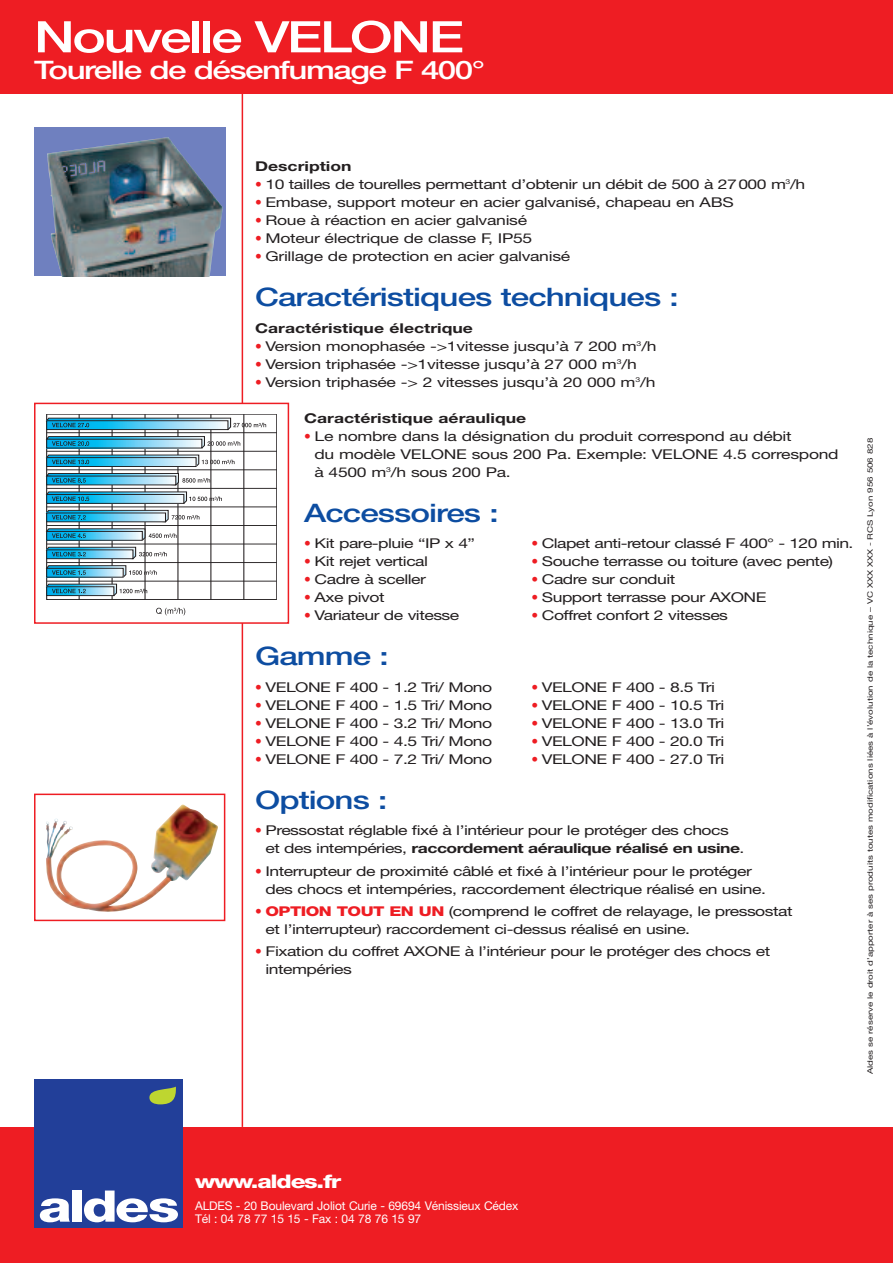
<style>
.page{position:relative;width:893px;height:1263px;background:#fff}
.page>*{position:absolute;margin:0;border:0;box-sizing:border-box;transform-origin:0 0}
.t1{font:500 43.5px "Helvetica Neue";letter-spacing:-.045em;color:#fff;scale:1.3 1}
.t2{font:500 25.5px "Helvetica Neue";letter-spacing:-.03em;color:#0d4da1;scale:1.3 1}
.t3{font:500 25.5px "Helvetica Neue";letter-spacing:-.045em;color:#fff;scale:1.3 1}
.t4{font:800 18.75px "Helvetica Neue";letter-spacing:-.05em;color:#fff;scale:1.3 1}
.t5{font:13.5px/18px "Helvetica Neue";letter-spacing:-.03em;color:#231f20;scale:1.3 1}
.t6{font:700 13.5px "Helvetica Neue";color:#231f20;scale:1.3 1}
.t7{font:12px/13.8px "Helvetica Neue";letter-spacing:-.01em;color:#fff}
.t8{font:7.5px "Helvetica Neue";color:#231f20;scale:1.3 1}
.s1{color:#ee1d23}
.s2{font-weight:700}
.s3{font-weight:800;color:#ee1d23}
</style>
<div class="page">
<div style="left:34px;top:128px;width:191px;height:148px;background:#6f80bf"></div>
<img style="left:47px;top:137px;width:176px;height:139px">
<div style="left:0;top:0;width:893px;height:94px;background:#ee1d23"></div>
<hr style="left:242px;top:94px;width:1px;height:1033px;background:#ee1d23">
<div style="left:0;top:1127px;width:893px;height:136px;background:#ee1d23"></div>
<div style="left:34px;top:1079px;width:149px;height:148px;background:#223f99"></div>
<svg style="left:40px;top:1198px;width:30px;height:24px"></svg>
<div style="left:72px;top:1190px;width:10px;height:32px;background:#fff"></div>
<svg style="left:84px;top:1190px;width:94px;height:32px"></svg>
<svg style="left:149px;top:1086px;width:27px;height:18px"></svg>
<div style="left:35px;top:403px;width:253px;height:220px;background:#fff"></div>
<svg style="left:156px;top:608px;width:29px;height:7px"></svg>
<svg style="left:46px;top:414px;width:231px;height:186px"></svg>
<div style="left:34px;top:403px;width:255px;height:221px;border:2px solid #ee1d23"></div>
<img style="left:46px;top:818px;width:172px;height:94px">
<div style="left:34px;top:793px;width:191px;height:128px;border:2px solid #ee1d23"></div>
<h1 class="t1" style="left:34px;top:21px;width:332px">Nouvelle VELONE</h1>
<h2 class="t3" style="left:34px;top:61px;width:348px">Tourelle de désenfumage F 400°</h2>
<p class="t6" style="left:255px;top:162px;width:76px">Description</p>
<p class="t5" style="left:255px;top:177px;width:425px"><span class="s1">•</span> 10 tailles de tourelles permettant d’obtenir un débit de 500 à 27000 m<sup>3</sup>/h</p>
<p class="t5" style="left:255px;top:195px;width:370px"><span class="s1">•</span> Embase, support moteur en acier galvanisé, chapeau en ABS</p>
<p class="t5" style="left:255px;top:213px;width:211px"><span class="s1">•</span> Roue à réaction en acier galvanisé</p>
<p class="t5" style="left:255px;top:231px;width:215px"><span class="s1">•</span> Moteur électrique de classe F, IP55</p>
<p class="t5" style="left:255px;top:249px;width:244px"><span class="s1">•</span> Grillage de protection en acier galvanisé</p>
<h2 class="t2" style="left:255px;top:288px;width:327px">Caractéristiques techniques :</h2>
<p class="t6" style="left:255px;top:323px;width:169px">Caractéristique électrique</p>
<p class="t5" style="left:255px;top:338px;width:310px"><span class="s1">•</span> Version monophasée -&gt;1vitesse jusqu’à 7 200 m<sup>3</sup>/h</p>
<p class="t5" style="left:255px;top:356px;width:295px"><span class="s1">•</span> Version triphasée -&gt;1vitesse jusqu’à 27 000 m<sup>3</sup>/h</p>
<p class="t5" style="left:255px;top:374px;width:309px"><span class="s1">•</span> Version triphasée -&gt; 2 vitesses jusqu’à 20 000 m<sup>3</sup>/h</p>
<p class="t6" style="left:304px;top:413px;width:172px">Caractéristique aéraulique</p>
<p class="t5" style="left:314px;top:428px;width:405px;text-indent:-10px"><span class="s1">•</span> Le nombre dans la désignation du produit correspond au débit<br>du modèle VELONE sous 200 Pa. Exemple: VELONE 4.5 correspond à 4500 m<sup>3</sup>/h sous 200 Pa.</p>
<h2 class="t2" style="left:304px;top:504px;width:151px">Accessoires :</h2>
<p class="t5" style="left:304px;top:536px;width:133px"><span class="s1">•</span> Kit pare-pluie “IP x 4”</p>
<p class="t5" style="left:531px;top:536px;width:249px"><span class="s1">•</span> Clapet anti-retour classé F 400° - 120 min.</p>
<p class="t5" style="left:304px;top:554px;width:97px"><span class="s1">•</span> Kit rejet vertical</p>
<p class="t5" style="left:531px;top:554px;width:233px"><span class="s1">•</span> Souche terrasse ou toiture (avec pente)</p>
<p class="t5" style="left:304px;top:572px;width:95px"><span class="s1">•</span> Cadre à sceller</p>
<p class="t5" style="left:531px;top:572px;width:112px"><span class="s1">•</span> Cadre sur conduit</p>
<p class="t5" style="left:304px;top:590px;width:63px"><span class="s1">•</span> Axe pivot</p>
<p class="t5" style="left:531px;top:590px;width:182px"><span class="s1">•</span> Support terrasse pour AXONE</p>
<p class="t5" style="left:304px;top:608px;width:121px"><span class="s1">•</span> Variateur de vitesse</p>
<p class="t5" style="left:531px;top:608px;width:153px"><span class="s1">•</span> Coffret confort 2 vitesses</p>
<h2 class="t2" style="left:255px;top:647px;width:104px">Gamme :</h2>
<p class="t5" style="left:255px;top:679px;width:184px"><span class="s1">•</span> VELONE F 400 - 1.2 Tri/ Mono</p>
<p class="t5" style="left:531px;top:679px;width:143px"><span class="s1">•</span> VELONE F 400 - 8.5 Tri</p>
<p class="t5" style="left:255px;top:697px;width:184px"><span class="s1">•</span> VELONE F 400 - 1.5 Tri/ Mono</p>
<p class="t5" style="left:531px;top:697px;width:150px"><span class="s1">•</span> VELONE F 400 - 10.5 Tri</p>
<p class="t5" style="left:255px;top:715px;width:184px"><span class="s1">•</span> VELONE F 400 - 3.2 Tri/ Mono</p>
<p class="t5" style="left:531px;top:715px;width:150px"><span class="s1">•</span> VELONE F 400 - 13.0 Tri</p>
<p class="t5" style="left:255px;top:733px;width:184px"><span class="s1">•</span> VELONE F 400 - 4.5 Tri/ Mono</p>
<p class="t5" style="left:531px;top:733px;width:150px"><span class="s1">•</span> VELONE F 400 - 20.0 Tri</p>
<p class="t5" style="left:255px;top:751px;width:184px"><span class="s1">•</span> VELONE F 400 - 7.2 Tri/ Mono</p>
<p class="t5" style="left:531px;top:751px;width:150px"><span class="s1">•</span> VELONE F 400 - 27.0 Tri</p>
<h2 class="t2" style="left:255px;top:791px;width:103px">Options :</h2>
<p class="t5" style="left:265px;top:823px;width:370px;text-indent:-10px"><span class="s1">•</span> Pressostat réglable fixé à l’intérieur pour le protéger des chocs et des intempéries, <span class="s2">raccordement aéraulique réalisé en usine</span>.</p>
<p class="t5" style="left:265px;top:863px;width:386px;text-indent:-10px"><span class="s1">•</span> Interrupteur de proximité câblé et fixé à l’intérieur pour le protéger des chocs et intempéries, raccordement électrique réalisé en usine.</p>
<p class="t5" style="left:265px;top:903px;width:407px;text-indent:-10px"><span class="s1">•</span> <span class="s3">OPTION TOUT EN UN</span> (comprend le coffret de relayage, le pressostat et l’interrupteur) raccordement ci-dessus réalisé en usine.</p>
<p class="t5" style="left:265px;top:944px;width:390px;text-indent:-10px"><span class="s1">•</span> Fixation du coffret AXONE à l’intérieur pour le protéger des chocs et intempéries</p>
<p class="t8" style="left:867px;top:1074px;width:491px;rotate:-90deg">Aldes se réserve le droit d’apporter à ses produits toutes modifications liées à l’évolution de la technique – VC XXX XXX - RCS Lyon 956 506 828</p>
<h3 class="t4" style="left:195px;top:1175px;width:114px">www.aldes.fr</h3>
<p class="t7" style="left:195px;top:1199px;width:325px">ALDES - 20 Boulevard Joliot Curie - 69694 Vénissieux Cédex<br>Tél : 04 78 77 15 15 - Fax : 04 78 76 15 97</p>
</div>
